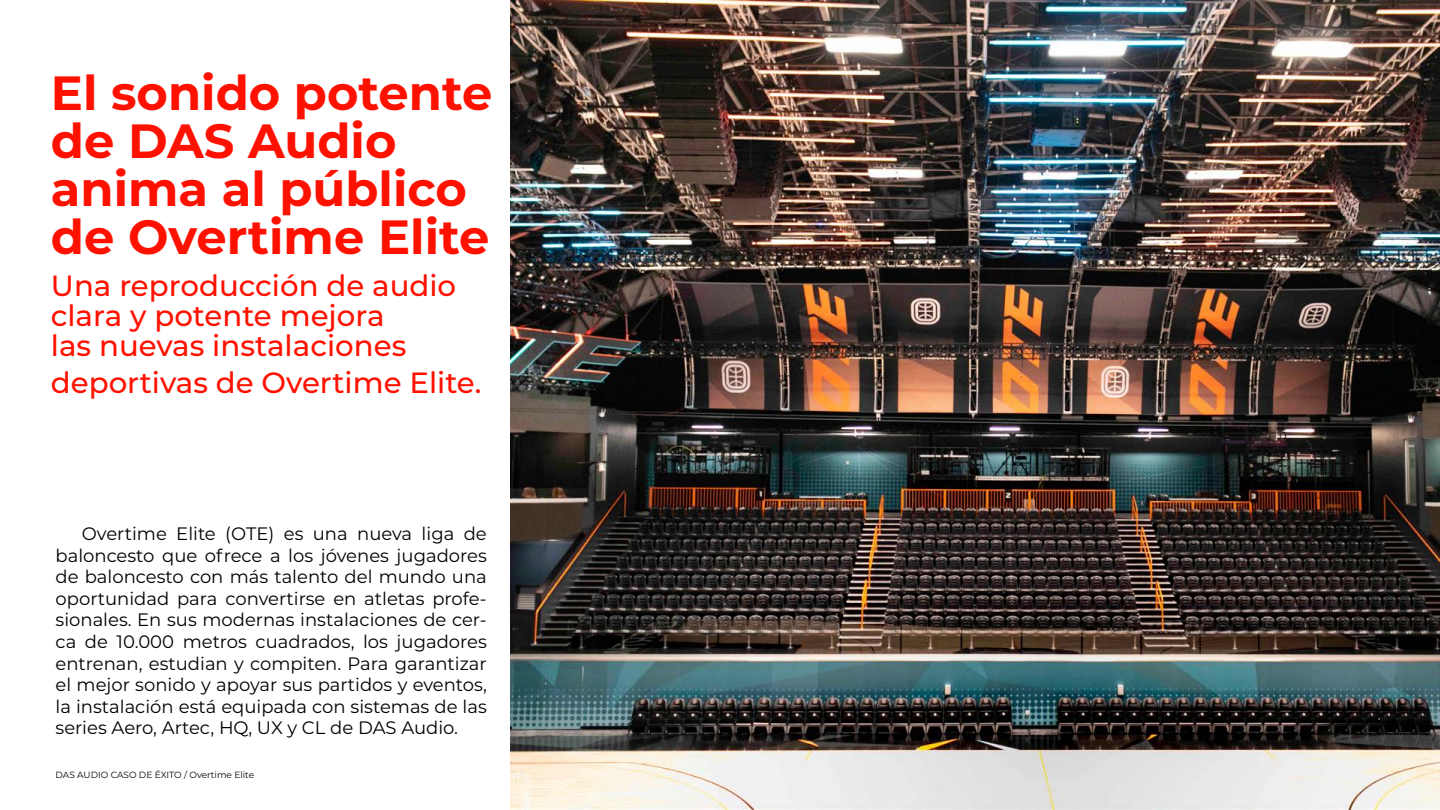
<style>
.page{position:relative;width:1440px;height:810px;background:#fff}
.page>*{position:absolute;margin:0;border:0;box-sizing:border-box;transform-origin:0 0}
.t1{font:700 48px/48px "Montserrat";color:#f10}
.t2{font:500 29.25px/30px "Montserrat";color:#f10}
.t3{font:18px/21.6px "Montserrat";color:#000;text-align:justify}
.t4{font:9px "Montserrat";color:#000}
</style>
<div class="page">
<img style="left:511px;top:0;width:929px;height:810px">
<h1 class="t1" style="left:51px;top:66px;width:443px">El sonido potente de DAS Audio anima al público de Overtime Elite</h1>
<h2 class="t2" style="left:51px;top:269px;width:407px">Una reproducción de audio clara y potente mejora<br>las nuevas instalaciones</h2>
<h2 class="t2" style="left:51px;top:367px;width:432px">deportivas de Overtime Elite.</h2>
<p class="t3" style="left:56px;top:522px;width:433px;text-indent:26px">Overtime Elite (OTE) es una nueva liga de baloncesto que ofrece a los jóvenes jugadores de baloncesto con más talento del mundo una oportunidad para convertirse en atletas profe&shy;sionales. En sus modernas instalaciones de cer&shy;ca de 10.000 metros cuadrados, los jugadores entrenan, estudian y compiten. Para garantizar el mejor sonido y apoyar sus partidos y eventos, la instalación está equipada con sistemas de las series Aero, Artec, HQ, UX y CL de DAS Audio.</p>
<p class="t4" style="left:56px;top:768px;width:200px">DAS AUDIO CASO DE ÉXITO / Overtime Elite</p>
</div>
